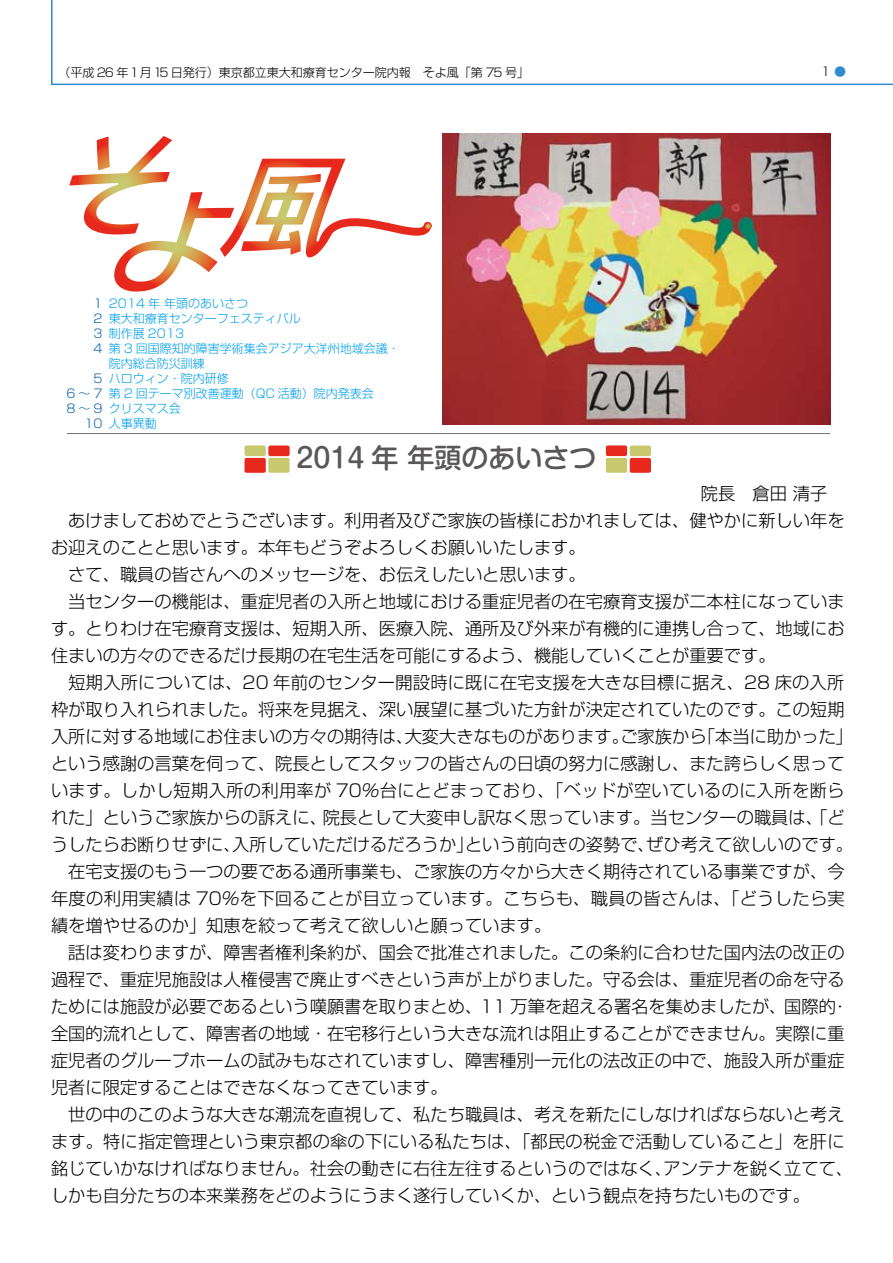
<style>
.page{position:relative;width:893px;height:1263px;background:#fff}
.page>*{position:absolute;margin:0;border:0;box-sizing:border-box;transform-origin:0 0}
.t1{font:500 27px "Shin M Go";color:#595757}
.t2{font:300 17.25px/27px "Shin Go";color:#000}
.t3{font:300 12px/15px "Shin Go";color:#00a0e9}
.t4{font:300 12px "Shin Go";color:#000}
.t5{font:300 12px/15px "Shin Go";color:#005eae;text-align:justify}
.t6{font:300 12px "Shin Go";color:#318bcc}
</style>
<div class="page">
<svg style="left:51px;top:0;width:842px;height:86px"></svg>
<img style="left:442px;top:134px;width:388px;height:290px">
<hr style="left:67px;top:433px;width:763px;height:1px;background:#727172">
<svg style="left:69px;top:134px;width:374px;height:160px"></svg>
<div style="left:244px;top:458px;width:22px;height:15px;background:#e7281c;border-radius:2px"></div>
<div style="left:244px;top:445px;width:22px;height:11px;background:#c8c96f;border-radius:2px"></div>
<div style="left:268px;top:458px;width:22px;height:15px;background:#c8c96f;border-radius:2px"></div>
<div style="left:268px;top:445px;width:22px;height:11px;background:#e7281c;border-radius:2px"></div>
<div style="left:606px;top:458px;width:21px;height:15px;background:#c8c96f;border-radius:2px"></div>
<div style="left:606px;top:445px;width:21px;height:11px;background:#e7281c;border-radius:2px"></div>
<div style="left:630px;top:458px;width:21px;height:15px;background:#e7281c;border-radius:2px"></div>
<div style="left:630px;top:445px;width:21px;height:11px;background:#c8c96f;border-radius:2px"></div>
<p class="t4" style="left:58px;top:65px;width:472px">（平成 26 年1月15 日発行）東京都立東大和療育センター院内報　そよ風「第 75 号」</p>
<p class="t6" style="left:834px;top:64px;width:14px">●</p>
<p class="t3" style="left:109px;top:296px;width:293px">2014 年 年頭のあいさつ<br>東大和療育センターフェスティバル<br>制作展 2013<br>第 3 回国際知的障害学術集会アジア大洋州地域会議・院内総合防災訓練<br>ハロウィン・院内研修<br>第 2 回テーマ別改善運動（QC 活動）院内発表会<br>クリスマス会<br>人事異動</p>
<p class="t5" style="left:94px;top:296px;width:11px">1<br>2<br>3<br>4</p>
<p class="t5" style="left:66px;top:371px;width:38px;text-align:right">5<br>6〜7<br>8〜9<br>10</p>
<h1 class="t1" style="left:297px;top:439px;width:301px">2014 年 年頭のあいさつ</h1>
<p class="t2" style="left:51px;top:479px;width:804px;text-indent:650px">院長　倉田 清子　　あけましておめでとうございます。利用者及びご家族の皆様におかれましては、健やかに新しい年をお迎えのことと思います。本年もどうぞよろしくお願いいたします。<br>　さて、職員の皆さんへのメッセージを、お伝えしたいと思います。<br>　当センターの機能は、重症児者の入所と地域における重症児者の在宅療育支援が二本柱になっています。とりわけ在宅療育支援は、短期入所、医療入院、通所及び外来が有機的に連携し合って、地域にお住まいの方々のできるだけ長期の在宅生活を可能にするよう、機能していくことが重要です。<br>　短期入所については、20 年前のセンター開設時に既に在宅支援を大きな目標に据え、28 床の入所枠が取り入れられました。将来を見据え、深い展望に基づいた方針が決定されていたのです。この短期入所に対する地域にお住まいの方々の期待は、大変大きなものがあります。ご家族から「本当に助かった」という感謝の言葉を伺って、院長としてスタッフの皆さんの日頃の努力に感謝し、また誇らしく思っています。しかし短期入所の利用率が 70％台にとどまっており、「ベッドが空いているのに入所を断られた」というご家族からの訴えに、院長として大変申し訳なく思っています。当センターの職員は、「どうしたらお断りせずに、入所していただけるだろうか」という前向きの姿勢で、ぜひ考えて欲しいのです。　在宅支援のもう一つの要である通所事業も、ご家族の方々から大きく期待されている事業ですが、今年度の利用実績は 70％を下回ることが目立っています。こちらも、職員の皆さんは、「どうしたら実績を増やせるのか」知恵を絞って考えて欲しいと願っています。<br>　話は変わりますが、障害者権利条約が、国会で批准されました。この条約に合わせた国内法の改正の過程で、重症児施設は人権侵害で廃止すべきという声が上がりました。守る会は、重症児者の命を守るためには施設が必要であるという嘆願書を取りまとめ、11 万筆を超える署名を集めましたが、国際的・全国的流れとして、障害者の地域・在宅移行という大きな流れは阻止することができません。実際に重症児者のグループホームの試みもなされていますし、障害種別一元化の法改正の中で、施設入所が重症児者に限定することはできなくなってきています。<br>　世の中のこのような大きな潮流を直視して、私たち職員は、考えを新たにしなければならないと考えます。特に指定管理という東京都の傘の下にいる私たちは、「都民の税金で活動していること」を肝に銘じていかなければなりません。社会の動きに右往左往するというのではなく、アンテナを鋭く立てて、しかも自分たちの本来業務をどのようにうまく遂行していくか、という観点を持ちたいものです。</p>
</div>
